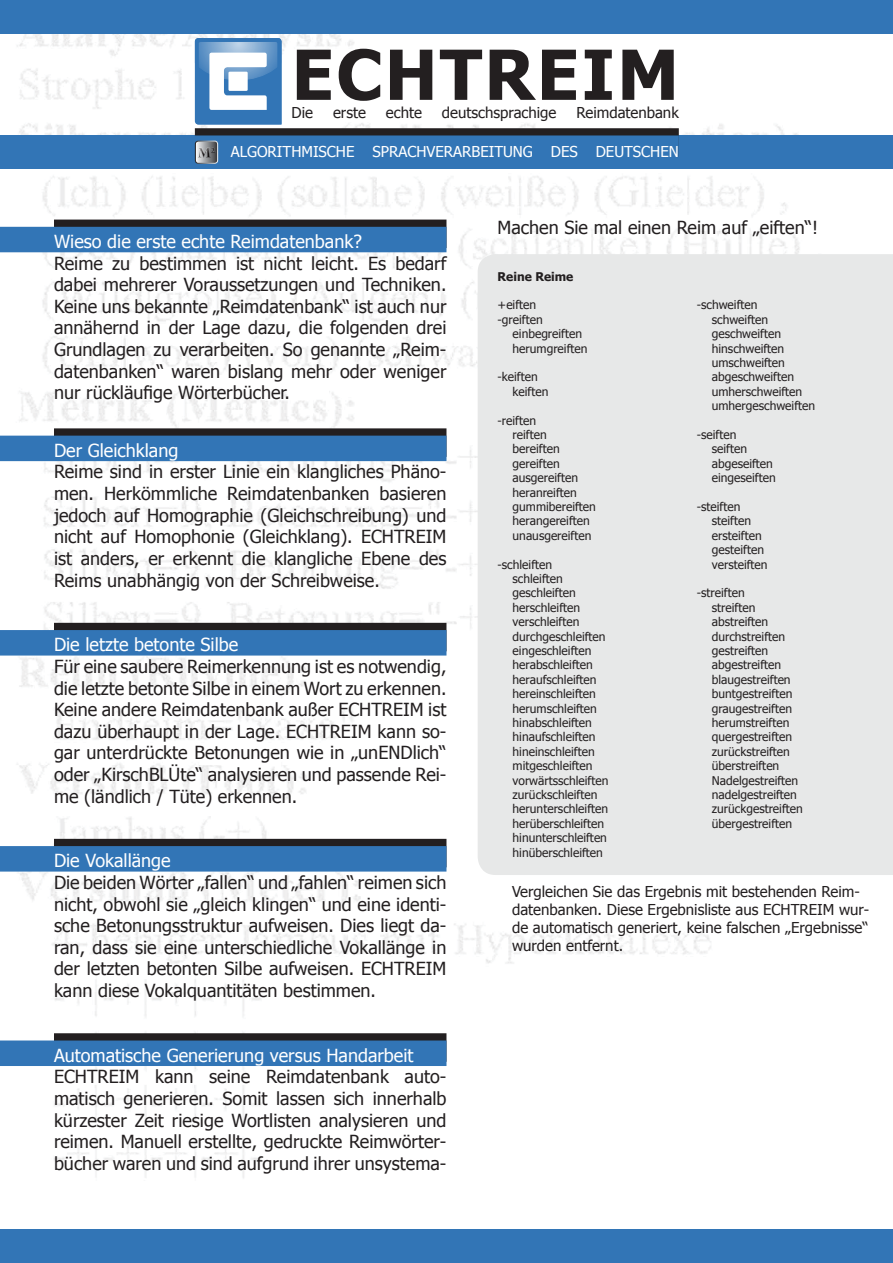
<style>
.page{position:relative;width:893px;height:1263px;background:#fff}
.page>*{position:absolute;margin:0;border:0;box-sizing:border-box;transform-origin:0 0}
.t1{font:700 69px "Tahoma";letter-spacing:.035em;color:#231f20}
.t2{font:18px/21.6px "Tahoma";color:#231f20;text-align:justify}
.Head1{font:18px "Tahoma";color:#fff}
.Table{font:15px/18px "Tahoma";color:#231f20}
.Head1-2{font:15px "Tahoma";color:#fff}
.Table-2{font:12px "Tahoma";color:#231f20}
.Table-3{font:700 12px "Tahoma";color:#231f20}
</style>
<div class="page">
<img style="left:3px;top:33px;width:887px;height:1145px">
<div style="left:0;top:0;width:893px;height:33px;background:#3275b6"></div>
<div style="left:0;top:135px;width:893px;height:34px;background:#3275b6"></div>
<svg style="left:54px;top:220px;width:392px;height:7px;background:#232124"></svg>
<div style="left:0;top:227px;width:446px;height:25px;background:#3275b6"></div>
<div style="left:54px;top:428px;width:392px;height:29px;background:#231f20"></div>
<div style="left:0;top:436px;width:446px;height:25px;background:#3275b6"></div>
<div style="left:54px;top:623px;width:392px;height:28px;background:#231f20"></div>
<div style="left:0;top:630px;width:446px;height:25px;background:#3275b6"></div>
<div style="left:54px;top:839px;width:392px;height:28px;background:#231f20"></div>
<div style="left:0;top:846px;width:446px;height:25px;background:#3275b6"></div>
<div style="left:54px;top:1033px;width:392px;height:29px;background:#231f20"></div>
<div style="left:0;top:1040px;width:446px;height:26px;background:#3275b6"></div>
<div style="left:195px;top:128px;width:484px;height:29px;background:#231f20"></div>
<div style="left:131px;top:135px;width:548px;height:26px;background:#3275b6"></div>
<div style="left:0;top:1230px;width:893px;height:33px;background:#3275b6"></div>
<div style="left:478px;top:254px;width:415px;height:621px;background:#e7e8e8"></div>
<svg style="left:194px;top:37px;width:89px;height:89px"></svg>
<div style="left:195px;top:141px;width:23px;height:23px;border:1px solid #fff;border-radius:3px"></div>
<svg style="left:195px;top:141px;width:23px;height:2px"></svg>
<div style="left:194px;top:143px;width:32px;height:20px;background:#231f20;opacity:.75"></div>
<p class="t1" style="left:292px;top:26px;width:389px">ECHTREIM</p>
<p class="Table" style="left:292px;top:103px;width:23px">Die</p>
<p class="Table" style="left:333px;top:103px;width:34px">erste</p>
<p class="Table" style="left:386px;top:103px;width:38px">echte</p>
<p class="Table" style="left:442px;top:103px;width:116px">deutschsprachige</p>
<p class="Table" style="left:576px;top:103px;width:104px">Reimdatenbank</p>
<p class="Head1-2" style="left:231px;top:141px;width:450px">ALGORITHMISCHE SPRACHVERARBEITUNG DES DEUTSCHEN</p>
<p class="Head1" style="left:54px;top:229px;width:309px">Wieso die erste echte Reimdatenbank?</p>
<p class="t2" style="left:54px;top:251px;width:394px">Reime zu bestimmen ist nicht leicht. Es bedarf dabei mehrerer Voraussetzungen und Techniken.<br>Keine uns bekannte „Reimdatenbank“ ist auch nur annähernd in der Lage dazu, die folgenden drei Grundlagen zu verarbeiten. So genannte „Reim&shy;datenbanken“ waren bislang mehr oder weniger nur rückläufige Wörterbücher.</p>
<p class="Head1" style="left:54px;top:438px;width:126px">Der Gleichklang</p>
<p class="t2" style="left:54px;top:460px;width:394px">Reime sind in erster Linie ein klangliches Phäno&shy;men. Herkömmliche Reimdatenbanken basieren jedoch auf Homographie (Gleichschreibung) und nicht auf Homophonie (Gleichklang). ECHTREIM ist anders, er erkennt die klangliche Ebene des Reims unabhängig von der Schreibweise.</p>
<p class="Head1" style="left:54px;top:633px;width:186px">Die letzte betonte Silbe</p>
<p class="t2" style="left:54px;top:655px;width:394px">Für eine saubere Reimerkennung ist es notwendig, die letzte betonte Silbe in einem Wort zu erkennen.<br>Keine andere Reimdatenbank außer ECHTREIM ist dazu überhaupt in der Lage. ECHTREIM kann so&shy;gar unterdrückte Betonungen wie in „unENDlich“ oder „KirschBLÜte“ analysieren und passende Rei&shy;me (ländlich / Tüte) erkennen.</p>
<p class="Head1" style="left:54px;top:849px;width:118px">Die Vokallänge</p>
<p class="t2" style="left:54px;top:871px;width:394px">Die beiden Wörter „fallen“ und „fahlen“ reimen sich nicht, obwohl sie „gleich klingen“ und eine identi&shy;sche Betonungsstruktur aufweisen. Dies liegt da&shy;ran, dass sie eine unterschiedliche Vokallänge in der letzten betonten Silbe aufweisen. ECHTREIM kann diese Vokalquantitäten bestimmen.</p>
<p class="Head1" style="left:54px;top:1043px;width:361px">Automatische Generierung versus Handarbeit</p>
<p class="t2" style="left:54px;top:1065px;width:394px">ECHTREIM kann seine Reimdatenbank auto&shy;matisch generieren. Somit lassen sich innerhalb kürzester Zeit riesige Wortlisten analysieren und reimen. Manuell erstellte, gedruckte Reimwörter&shy;bücher waren und sind aufgrund ihrer unsystema-</p>
<p class="t2" style="left:498px;top:216px;width:322px">Machen Sie mal einen Reim auf „eiften“!</p>
<p class="Table-3" style="left:498px;top:268px;width:77px">Reine Reime</p>
<p class="Table-2" style="left:498px;top:297px;width:40px">+eiften</p>
<p class="Table-2" style="left:498px;top:311px;width:47px">-greiften</p>
<p class="Table-2" style="left:513px;top:326px;width:71px">einbegreiften</p>
<p class="Table-2" style="left:513px;top:340px;width:76px">herumgreiften</p>
<p class="Table-2" style="left:498px;top:369px;width:42px">-keiften</p>
<p class="Table-2" style="left:513px;top:383px;width:37px">keiften</p>
<p class="Table-2" style="left:498px;top:412px;width:40px">-reiften</p>
<p class="Table-2" style="left:513px;top:426px;width:36px">reiften</p>
<p class="Table-2" style="left:513px;top:441px;width:49px">bereiften</p>
<p class="Table-2" style="left:513px;top:455px;width:49px">gereiften</p>
<p class="Table-2" style="left:513px;top:470px;width:67px">ausgereiften</p>
<p class="Table-2" style="left:513px;top:484px;width:66px">heranreiften</p>
<p class="Table-2" style="left:513px;top:498px;width:85px">gummibereiften</p>
<p class="Table-2" style="left:513px;top:513px;width:79px">herangereiften</p>
<p class="Table-2" style="left:513px;top:527px;width:80px">unausgereiften</p>
<p class="Table-2" style="left:498px;top:556px;width:56px">-schleiften</p>
<p class="Table-2" style="left:513px;top:570px;width:52px">schleiften</p>
<p class="Table-2" style="left:513px;top:585px;width:65px">geschleiften</p>
<p class="Table-2" style="left:513px;top:599px;width:69px">herschleiften</p>
<p class="Table-2" style="left:513px;top:614px;width:68px">verschleiften</p>
<p class="Table-2" style="left:513px;top:628px;width:94px">durchgeschleiften</p>
<p class="Table-2" style="left:513px;top:642px;width:80px">eingeschleiften</p>
<p class="Table-2" style="left:513px;top:657px;width:82px">herabschleiften</p>
<p class="Table-2" style="left:513px;top:671px;width:86px">heraufschleiften</p>
<p class="Table-2" style="left:513px;top:686px;width:85px">hereinschleiften</p>
<p class="Table-2" style="left:513px;top:700px;width:86px">herumschleiften</p>
<p class="Table-2" style="left:513px;top:714px;width:81px">hinabschleiften</p>
<p class="Table-2" style="left:513px;top:729px;width:85px">hinaufschleiften</p>
<p class="Table-2" style="left:513px;top:743px;width:84px">hineinschleiften</p>
<p class="Table-2" style="left:513px;top:758px;width:82px">mitgeschleiften</p>
<p class="Table-2" style="left:513px;top:772px;width:97px">vorwärtsschleiften</p>
<p class="Table-2" style="left:513px;top:786px;width:86px">zurückschleiften</p>
<p class="Table-2" style="left:513px;top:801px;width:97px">herunterschleiften</p>
<p class="Table-2" style="left:513px;top:815px;width:93px">herüberschleiften</p>
<p class="Table-2" style="left:513px;top:830px;width:96px">hinunterschleiften</p>
<p class="Table-2" style="left:513px;top:844px;width:92px">hinüberschleiften</p>
<p class="Table-2" style="left:697px;top:297px;width:62px">-schweiften</p>
<p class="Table-2" style="left:712px;top:311px;width:58px">schweiften</p>
<p class="Table-2" style="left:712px;top:326px;width:71px">geschweiften</p>
<p class="Table-2" style="left:712px;top:340px;width:74px">hinschweiften</p>
<p class="Table-2" style="left:712px;top:354px;width:75px">umschweiften</p>
<p class="Table-2" style="left:712px;top:369px;width:84px">abgeschweiften</p>
<p class="Table-2" style="left:712px;top:383px;width:92px">umherschweiften</p>
<p class="Table-2" style="left:712px;top:398px;width:105px">umhergeschweiften</p>
<p class="Table-2" style="left:697px;top:426px;width:41px">-seiften</p>
<p class="Table-2" style="left:712px;top:441px;width:37px">seiften</p>
<p class="Table-2" style="left:712px;top:455px;width:63px">abgeseiften</p>
<p class="Table-2" style="left:712px;top:470px;width:65px">eingeseiften</p>
<p class="Table-2" style="left:697px;top:498px;width:45px">-steiften</p>
<p class="Table-2" style="left:712px;top:513px;width:41px">steiften</p>
<p class="Table-2" style="left:712px;top:527px;width:51px">ersteiften</p>
<p class="Table-2" style="left:712px;top:542px;width:54px">gesteiften</p>
<p class="Table-2" style="left:712px;top:556px;width:57px">versteiften</p>
<p class="Table-2" style="left:697px;top:585px;width:49px">-streiften</p>
<p class="Table-2" style="left:712px;top:599px;width:45px">streiften</p>
<p class="Table-2" style="left:712px;top:614px;width:58px">abstreiften</p>
<p class="Table-2" style="left:712px;top:628px;width:75px">durchstreiften</p>
<p class="Table-2" style="left:712px;top:642px;width:58px">gestreiften</p>
<p class="Table-2" style="left:712px;top:657px;width:71px">abgestreiften</p>
<p class="Table-2" style="left:712px;top:671px;width:80px">blaugestreiften</p>
<p class="Table-2" style="left:712px;top:686px;width:82px">buntgestreiften</p>
<p class="Table-2" style="left:712px;top:700px;width:82px">graugestreiften</p>
<p class="Table-2" style="left:712px;top:714px;width:79px">herumstreiften</p>
<p class="Table-2" style="left:712px;top:729px;width:82px">quergestreiften</p>
<p class="Table-2" style="left:712px;top:743px;width:80px">zurückstreiften</p>
<p class="Table-2" style="left:712px;top:758px;width:69px">überstreiften</p>
<p class="Table-2" style="left:712px;top:772px;width:88px">Nadelgestreiften</p>
<p class="Table-2" style="left:712px;top:786px;width:87px">nadelgestreiften</p>
<p class="Table-2" style="left:712px;top:801px;width:93px">zurückgestreiften</p>
<p class="Table-2" style="left:712px;top:815px;width:82px">übergestreiften</p>
<p class="Table" style="left:512px;top:882px;width:359px">Vergleichen Sie das Ergebnis mit bestehenden Reim&shy;datenbanken. Diese Ergebnisliste aus ECHTREIM wur&shy;de automatisch generiert, keine falschen „Ergebnisse“ wurden entfernt.</p>
</div>
